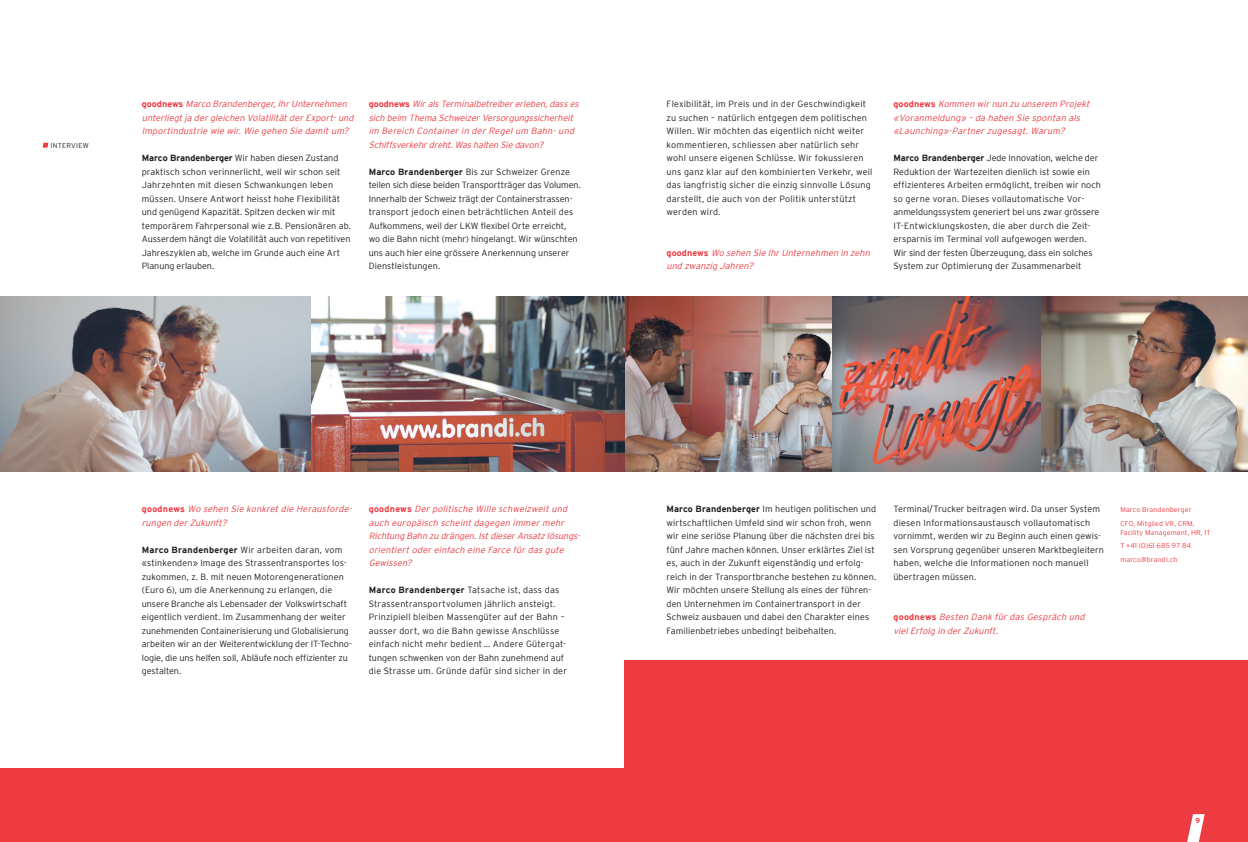
<style>
.page{position:relative;width:1248px;height:842px;background:#fff}
.page>*{position:absolute;margin:0;border:0;box-sizing:border-box;transform-origin:0 0}
.t1{font:300 9px/13.5px "Interstate";letter-spacing:.01em;color:#231f20}
.t2{font:italic 300 9px/13.5px "Interstate";letter-spacing:.005em;color:#ee3a41}
.t3{font:italic 300 9px/13.5px "Interstate";letter-spacing:-.02em;color:#ee3a41}
.t4{font:300 7px/13.5px "Interstate";letter-spacing:.02em;color:#ee3a41}
.t5{font:300 7px "Interstate";letter-spacing:.04em;color:#231f20}
.t6{font:700 7px "Interstate";color:#ee3a41}
.s1{font-weight:700;font-style:normal}
.s2{font-weight:700}
</style>
<div class="page">
<div style="left:0;top:769px;width:624px;height:73px;background:#ee3a41"></div>
<div style="left:624px;top:661px;width:623px;height:181px;background:#ee3a41"></div>
<svg style="left:43px;top:143px;width:5px;height:5px"></svg>
<img style="left:0;top:296px;width:1247px;height:176px">
<svg style="left:1187px;top:814px;width:17px;height:28px"></svg>
<p class="t5" style="left:51px;top:141px;width:40px">interview</p>
<p class="t2" style="left:142px;top:97px;width:215px"><span class="s1">g o o d n e w s</span> Marco Brandenberger,IhrUnternehmen unterliegtja dergleichen VolatilitätderExport-und<br>I mportindustrie wie wir.Wie gehen Sie damitum?</p>
<p class="t1" style="left:142px;top:151px;width:211px"><span class="s2">Marco Brandenberger</span> Wir haben diesen Zustand praktisch schon verinnerlicht, weil wir schon seit Jahrzehnten mit diesen Schwankungen leben müssen. U nsere Antwort heisst hohe Flexibilität und genügend Kapazität. Spitzen decken wir mit temporärem Fahrpersonal wie z.B. Pensionären ab.<br>Ausserdem hängt die Volatilität auch von repetitiven Jahreszyklen ab, welche im Grunde auch eine Art Planung erlauben.</p>
<p class="t3" style="left:368px;top:97px;width:214px"><span class="s1">g o o d n e w s</span> WiralsTerminalbetreibererleben,dasses sich beim Thema SchweizerVersorgungssicherheit im Bereich Containerin derRegelum Bahn-und Schiffsverkehrdreht.Washalten Sie davon?</p>
<p class="t1" style="left:368px;top:165px;width:214px"><span class="s2">Marco Brandenberger</span> Bis zur Schweizer Grenze teilen sich diese beiden Transportträger das Volumen.<br>I nnerhalb der Schweiz trägt der Containerstrassen&shy;transport jedoch einen beträchtlichen Anteil des Aufkommens, weil der LKW flexibel Orte erreicht,<br>wo die Bahn nicht (mehr) hingelangt. Wir wünschten uns auch hier eine grössere Anerkennung unserer Dienstleistungen.</p>
<p class="t1" style="left:666px;top:97px;width:207px">Flexibilität, im Preis und in der Geschwindigkeit zu suchen – natürlich entgegen dem politischen Willen. Wir möchten das eigentlich nicht weiter kommentieren, schliessen aber natürlich sehr wohl unsere eigenen Schlüsse. Wir fokussieren uns ganz klar auf den kombinierten Verkehr, weil das langfristig sicher die einzig sinnvolle Lösung darstellt, die auch von der Politik unterstützt werden wird.</p>
<p class="t2" style="left:666px;top:246px;width:207px"><span class="s1">g o o d n e w s</span> Wo sehen Sie IhrUnternehmen in zehn und zwanzig Jahren?</p>
<p class="t2" style="left:893px;top:97px;width:200px"><span class="s1">g o o d n e w s</span> Kommen wirnun zu unserem Projekt «Voranmeldung» –da haben Sie spontan als «Launching»-Partnerzugesagt.Warum?</p>
<p class="t1" style="left:893px;top:151px;width:209px"><span class="s2">Marco Brandenberger</span> Jede I nnovation, welche der Reduktion der Wartezeiten dienlich ist sowie ein effizienteres Arbeiten ermöglicht, treiben wir noch so gerne voran. Dieses vollautomatische Vor&shy;anmeldungssystem generiert bei uns zwar grössere IT-Entwicklungskosten, die aber durch die Zeit&shy;ersparnis im Terminal voll aufgewogen werden.<br>Wir sind der festen Überzeugung, dass ein solches System zur Optimierung der Zusammenarbeit</p>
<p class="t2" style="left:142px;top:502px;width:214px"><span class="s1">g o o d n e w s</span> Wo sehen Sie konkretdie Herausforde&shy;rungen derZukunft?</p>
<p class="t1" style="left:142px;top:543px;width:212px"><span class="s2">Marco Brandenberger</span> Wir arbeiten daran, vom «stinkenden» I mage des Strassentransportes los&shy;zukommen, z. B. mit neuen Motorengenerationen (Euro 6), um die Anerkennung zu erlangen, die unsere Branche als Lebensader der Volkswirtschaft eigentlich verdient. I m Zusammenhang der weiter zunehmenden Containerisierung und Globalisierung arbeiten wir an der Weiterentwicklung der IT-Techno&shy;logie, die uns helfen soll, Abläufe noch effizienter zu gestalten.</p>
<p class="t2" style="left:368px;top:502px;width:212px"><span class="s1">g o o d n e w s</span> Derpolitische Wille schweizweitund auch europäisch scheintdagegen immermehr -Richtung Bahn zu drängen.IstdieserAnsatzlösungs&shy;orientiertodereinfach eine Farce fürdas gute Gewissen?</p>
<p class="t1" style="left:369px;top:583px;width:200px"><span class="s2">Marco Brandenberger</span> Tatsache ist, dass das Strassentransportvolumen jährlich ansteigt.<br>Prinzipiell bleiben Massengüter auf der Bahn – ausser dort, wo die Bahn gewisse Anschlüsse einfach nicht mehr bedient … Andere Gütergat&shy;tungen schwenken von der Bahn zunehmend auf die Strasse um. Gründe dafür sind sicher in der</p>
<p class="t1" style="left:666px;top:502px;width:211px"><span class="s2">Marco Brandenberger</span> I m heutigen politischen und wirtschaftlichen U mfeld sind wir schon froh, wenn wir eine seriöse Planung über die nächsten drei bis fünf Jahre machen können. U nser erklärtes Ziel ist es, auch in der Zukunft eigenständig und erfolg&shy;reich in der Transportbranche bestehen zu können.<br>Wir möchten unsere Stellung als eines der führen&shy;den U nternehmen im Containertransport in der Schweiz ausbauen und dabei den Charakter eines Familienbetriebes unbedingt beibehalten.</p>
<p class="t1" style="left:893px;top:502px;width:212px">Terminal/Trucker beitragen wird. Da unser System diesen I nformationsaustausch vollautomatisch vornimmt, werden wir zu Beginn auch einen gewis&shy;sen Vorsprung gegenüber unseren Marktbegleitern haben, welche die I nformationen noch manuell übertragen müssen.</p>
<p class="t2" style="left:893px;top:610px;width:195px"><span class="s1">g o o d n e w s</span> Besten Dank fürdas Gespräch und vielErfolg in derZukunft.</p>
<p class="t4" style="left:1120px;top:503px;width:76px">Marco Brandenberger<br>CFO, Mitglied VR, CRM,</p>
<p class="t4" style="left:1120px;top:525px;width:88px">Facility Management, HR, IT<br>T +41 (0)61 685 97 84 marco@brandi.ch</p>
<p class="t6" style="left:1195px;top:816px;width:6px">9</p>
</div>
